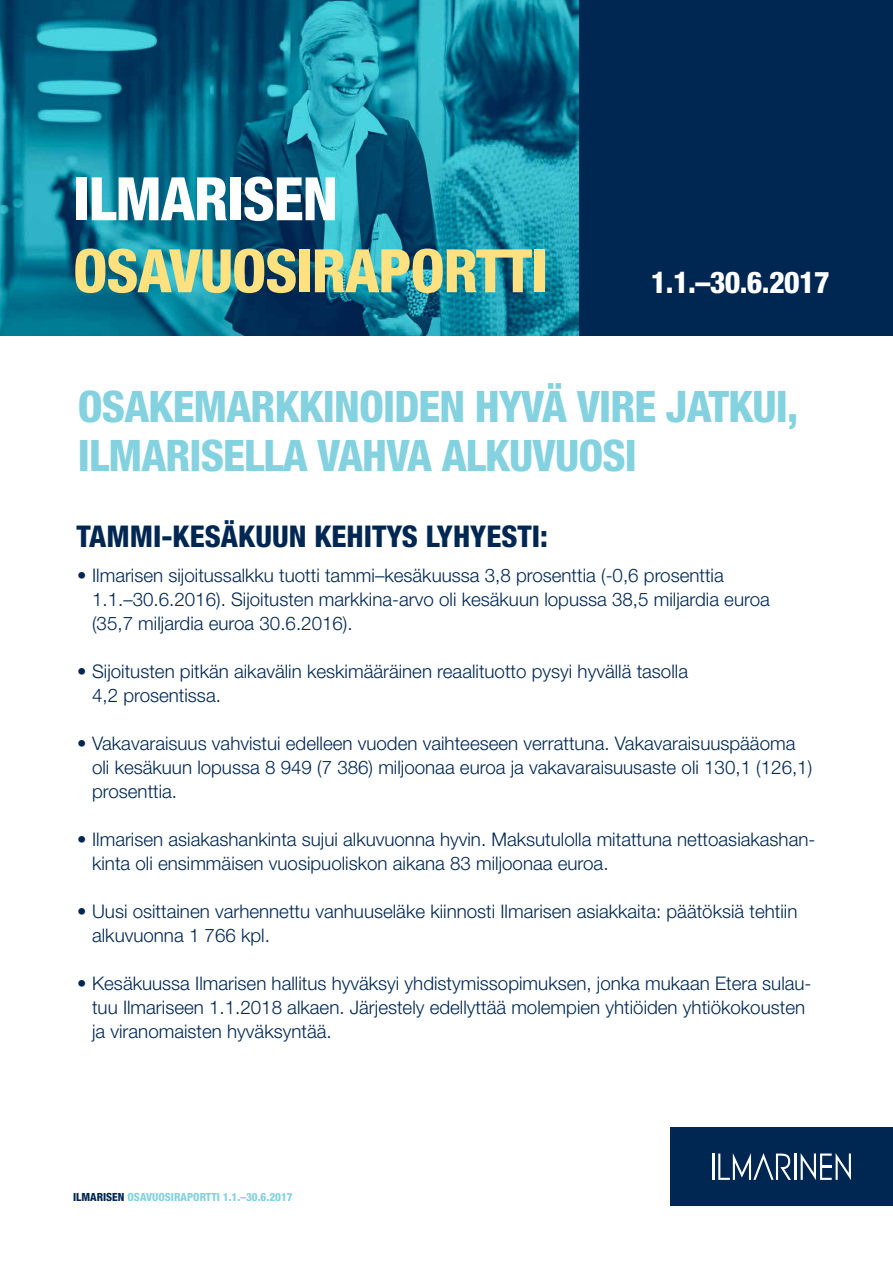
<style>
.page{position:relative;width:893px;height:1263px;background:#fff}
.page>*{position:absolute;margin:0;border:0;box-sizing:border-box;transform-origin:0 0}
.EsiteotsikkoNEGA{font:800 condensed 60px/72px "Helvetica Neue LT Std";letter-spacing:-.02em;color:#ffe180}
.Leipis{font:800 condensed 43.5px/49.5px "Helvetica Neue LT Std";letter-spacing:-.02em;color:#84d2df}
.Leipis-2{font:800 condensed 30px "Helvetica Neue LT Std";color:#002752}
.EsiteotsikkoNEGA-2{font:800 condensed 30px "Helvetica Neue LT Std";letter-spacing:-.02em;color:#fff}
.Alkuluettelo_pallot{font:300 18.75px/24px "Helvetica Neue LT Std";color:#002752}
.Leipis-3{font:800 condensed 11.25px "Helvetica Neue LT Std";color:#84d2df}
.s1{color:#fff}
.s2{color:#002752}
</style>
<div class="page">
<div style="left:577px;top:0;width:316px;height:336px;background:#002752"></div>
<div style="left:670px;top:1127px;width:223px;height:79px;background:#002752"></div>
<hr style="left:712px;top:1153px;width:2px;height:27px;background:#fff">
<hr style="left:794px;top:1153px;width:2px;height:27px;background:#fff">
<svg style="left:801px;top:1153px;width:50px;height:27px"></svg>
<svg style="left:718px;top:1153px;width:73px;height:27px"></svg>
<img style="left:0;top:0;width:578px;height:336px">
<p class="EsiteotsikkoNEGA" style="left:73px;top:162px;width:476px"><span class="s1">ILMARISEN<br></span>OSAVUOSIRAPORTTI</p>
<p class="EsiteotsikkoNEGA-2" style="left:651px;top:263px;width:180px">1.1.–30.6.2017</p>
<p class="Leipis" style="left:78px;top:381px;width:722px">OSAKEMARKKINOIDEN HYVÄ VIRE JATKUI,<br>ILMARISELLA VAHVA ALKUVUOSI</p>
<p class="Leipis-2" style="left:77px;top:518px;width:473px">TAMMI-KESÄKUUN KEHITYS LYHYESTI:</p>
<p class="Alkuluettelo_pallot" style="left:92px;top:563px;width:679px;text-indent:-15px">• Ilmarisen sijoitussalkku tuotti tammi–kesäkuussa 3,8 prosenttia (-0,6 prosenttia<br>1.1.–30.6.2016). Sijoitusten markkina-arvo oli kesäkuun lopussa 38,5 miljardia euroa (35,7 miljardia euroa 30.6.2016).</p>
<p class="Alkuluettelo_pallot" style="left:92px;top:659px;width:597px;text-indent:-15px">• Sijoitusten pitkän aikavälin keskimääräinen reaalituotto pysyi hyvällä tasolla<br>4,2 prosentissa.</p>
<p class="Alkuluettelo_pallot" style="left:92px;top:731px;width:722px;text-indent:-15px">• Vakavaraisuus vahvistui edelleen vuoden vaihteeseen verrattuna. Vakavaraisuuspääoma oli kesäkuun lopussa 8 949 (7 386) miljoonaa euroa ja vakavaraisuusaste oli 130,1 (126,1) prosenttia.</p>
<p class="Alkuluettelo_pallot" style="left:92px;top:827px;width:725px;text-indent:-15px">• Ilmarisen asiakashankinta sujui alkuvuonna hyvin. Maksutulolla mitattuna nettoasiakashan&shy;kinta oli ensimmäisen vuosipuoliskon aikana 83 miljoonaa euroa.</p>
<p class="Alkuluettelo_pallot" style="left:92px;top:899px;width:707px;text-indent:-15px">• Uusi osittainen varhennettu vanhuuseläke kiinnosti Ilmarisen asiakkaita: päätöksiä tehtiin alkuvuonna 1 766 kpl.</p>
<p class="Alkuluettelo_pallot" style="left:92px;top:971px;width:721px;text-indent:-15px">• Kesäkuussa Ilmarisen hallitus hyväksyi yhdistymissopimuksen, jonka mukaan Etera sulau&shy;tuu Ilmariseen 1.1.2018 alkaen. Järjestely edellyttää molempien yhtiöiden yhtiökokousten ja viranomaisten hyväksyntää.</p>
<p class="Leipis-3" style="left:73px;top:1190px;width:221px"><span class="s2">ILMARISEN</span> OSAVUOSIRAPORTTI 1.1.–30.6.2017</p>
</div>
